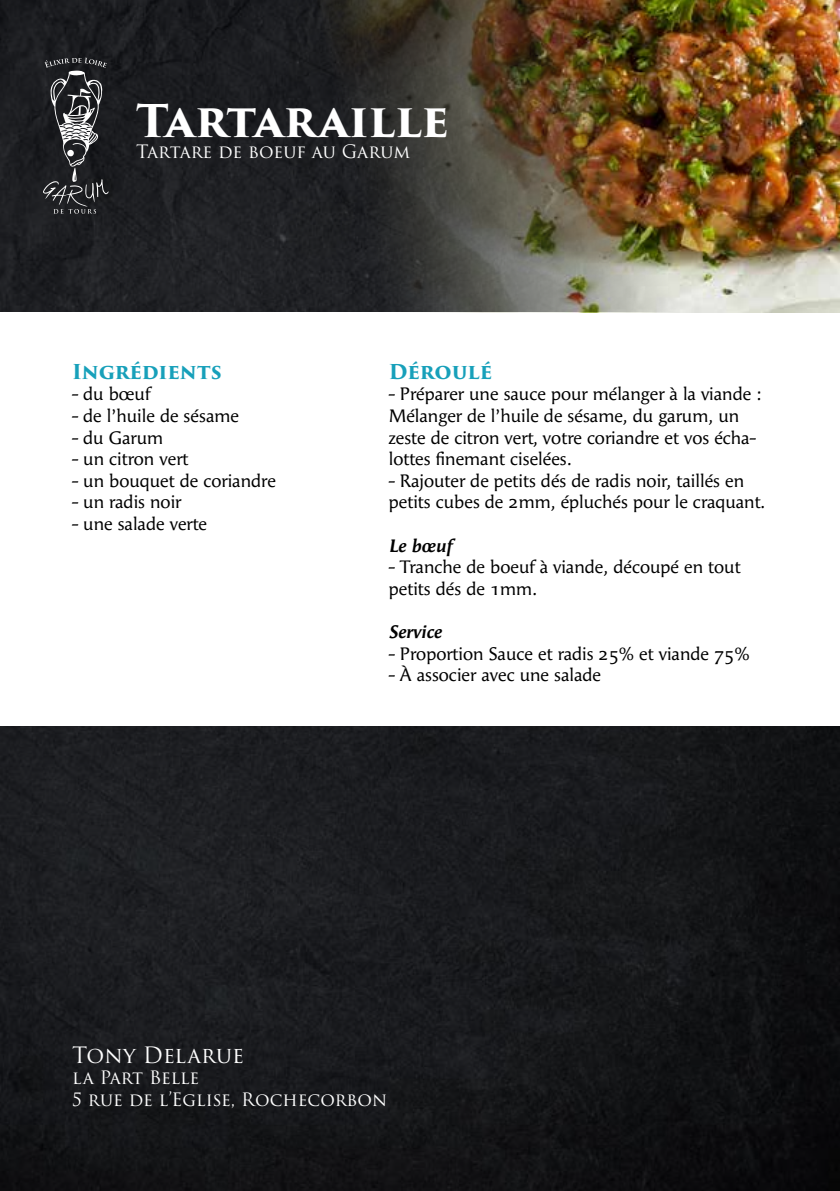
<style>
.page{position:relative;width:840px;height:1191px;background:#fff}
.page>*{position:absolute;margin:0;border:0;box-sizing:border-box;transform-origin:0 0}
.t1{font:700 44px "Trajan Pro 3";letter-spacing:-.01em;color:#fff}
.t2{font:22px "Trajan Pro 3";color:#fff}
.t3{font:700 20px "Trajan Pro 3";letter-spacing:-.01em;color:#17a0ba}
.t4{font:18px/21.6px "Angie";color:#000}
.t5{font:18px/21.6px "Trajan Pro 3";color:#fff}
.t6{font:italic 700 18px "Angie";color:#000}
</style>
<div class="page">
<img style="left:0;top:0;width:839px;height:1191px">
<div style="left:0;top:312px;width:839px;height:414px;background:#fff"></div>
<img style="left:289px;top:0;width:550px;height:312px">
<svg style="left:43px;top:58px;width:66px;height:156px"></svg>
<h1 class="t1" style="left:136px;top:88px;width:314px">Tartaraille</h1>
<p class="t5" style="left:136px;top:142px;width:275px">Tartare de boeuf au Garum</p>
<p class="t3" style="left:72px;top:357px;width:151px">Ingrédients</p>
<p class="t4" style="left:72px;top:384px;width:80px">- du bœuf</p>
<p class="t4" style="left:72px;top:406px;width:168px">- de l’huile de sésame</p>
<p class="t4" style="left:72px;top:427px;width:93px">- du Garum</p>
<p class="t4" style="left:72px;top:449px;width:118px">- un citron vert</p>
<p class="t4" style="left:72px;top:470px;width:205px">- un bouquet de coriandre</p>
<p class="t4" style="left:72px;top:492px;width:111px">- un radis noir</p>
<p class="t4" style="left:72px;top:514px;width:136px">- une salade verte</p>
<p class="t3" style="left:388px;top:357px;width:105px">Déroulé</p>
<p class="t4" style="left:388px;top:384px;width:374px">- Préparer une sauce pour mélanger à la viande :<br>Mélanger de l’huile de sésame, du garum, un zeste de citron vert, votre coriandre et vos écha&shy;lottes finemant ciselées.</p>
<p class="t4" style="left:388px;top:470px;width:377px">- Rajouter de petits dés de radis noir, taillés en petits cubes de 2mm, épluchés pour le craquant.</p>
<p class="t6" style="left:388px;top:536px;width:65px">Le bœuf</p>
<p class="t4" style="left:388px;top:557px;width:353px">- Tranche de boeuf à viande, découpé en tout petits dés de 1mm.</p>
<p class="t6" style="left:388px;top:622px;width:55px">Service</p>
<p class="t4" style="left:388px;top:643px;width:362px">- Proportion Sauce et radis 25% et viande 75%</p>
<p class="t4" style="left:388px;top:665px;width:214px">- À associer avec une salade</p>
<p class="t2" style="left:72px;top:1039px;width:173px">Tony Delarue</p>
<p class="t5" style="left:72px;top:1068px;width:316px">la Part Belle<br>5 rue de l’Eglise, Rochecorbon</p>
</div>
